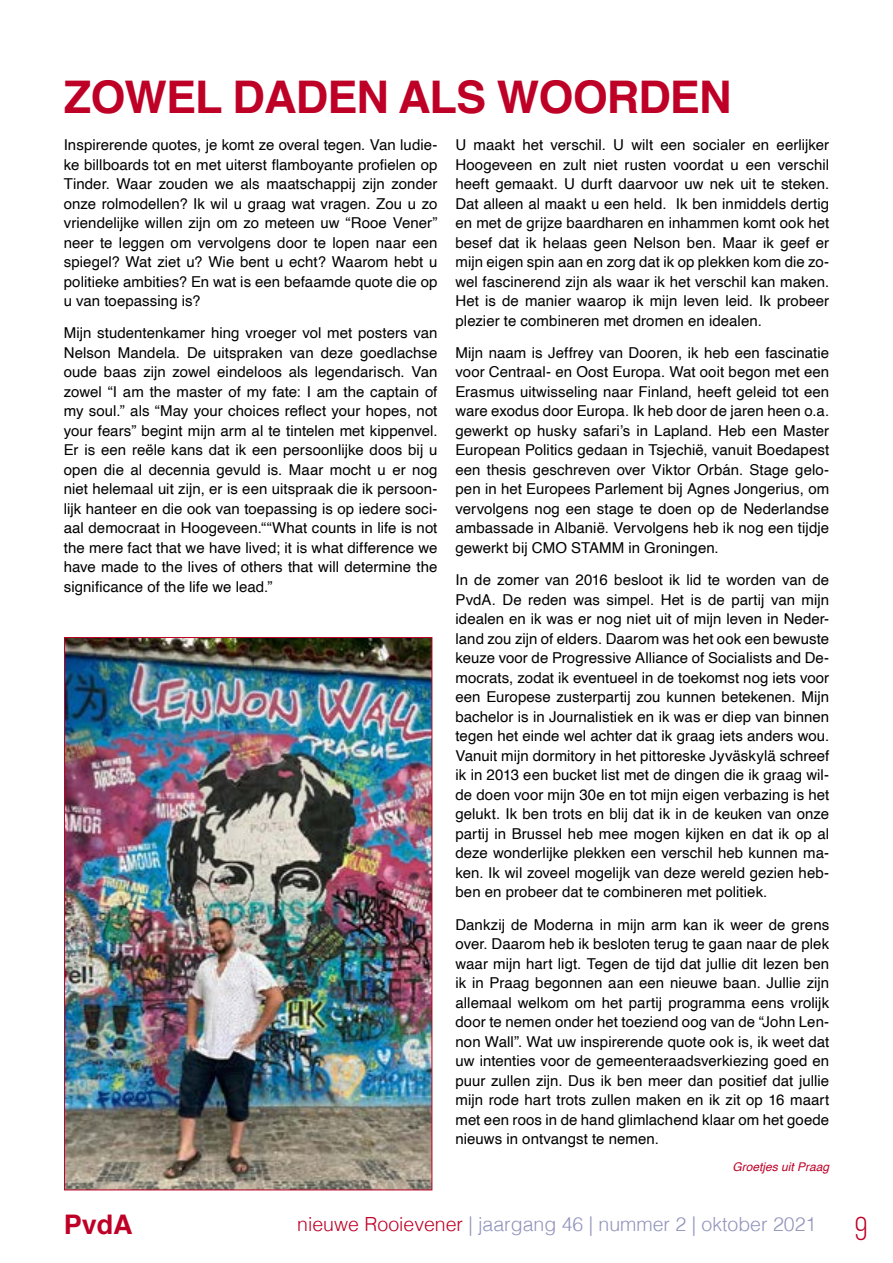
<style>
.page{position:relative;width:893px;height:1263px;background:#fff}
.page>*{position:absolute;margin:0;border:0;box-sizing:border-box;transform-origin:0 0}
.t1{font:700 45px "Helvetica";letter-spacing:-.02em;color:#be0027}
.t2{font:33px "Bebas Neue";color:#be0027}
.t3{font:700 27px "Helvetica";color:#be0027}
.t4{font:300 19.5px "Helvetica";color:#9194bc}
.t5{font:15px/19.5px "Helvetica";letter-spacing:.005em;color:#000;text-align:justify}
.t6{font:italic 12px "Helvetica";color:#be0027}
.s1{color:#be0027}
</style>
<div class="page">
<img style="left:66px;top:639px;width:364px;height:549px">
<h1 class="t1" style="left:64px;top:60px;width:669px">ZOWEL DADEN ALS WOORDEN</h1>
<p class="t5" style="left:64px;top:136px;width:375px">Inspirerende quotes, je komt ze overal tegen. Van ludie&shy;ke billboards tot en met uiterst flamboyante profielen op Tinder. Waar zouden we als maatschappij zijn zonder onze rolmodellen? Ik wil u graag wat vragen. Zou u zo vriendelijke willen zijn om zo meteen uw “Rooe Vener” neer te leggen om vervolgens door te lopen naar een spiegel? Wat ziet u? Wie bent u echt? Waarom hebt u politieke ambities? En wat is een befaamde quote die op u van toepassing is?</p>
<p class="t5" style="left:64px;top:324px;width:375px">Mijn studentenkamer hing vroeger vol met posters van Nelson Mandela. De uitspraken van deze goedlachse oude baas zijn zowel eindeloos als legendarisch. Van zowel “I am the master of my fate: I am the captain of my soul.” als “May your choices reflect your hopes, not your fears” begint mijn arm al te tintelen met kippenvel.<br>Er is een reële kans dat ik een persoonlijke doos bij u open die al decennia gevuld is. Maar mocht u er nog niet helemaal uit zijn, er is een uitspraak die ik persoon&shy;lijk hanteer en die ook van toepassing is op iedere soci&shy;aal democraat in Hoogeveen.““What counts in life is not the mere fact that we have lived; it is what difference we have made to the lives of others that will determine the significance of the life we lead.”</p>
<p class="t5" style="left:455px;top:136px;width:375px">U maakt het verschil. U wilt een socialer en eerlijker Hoogeveen en zult niet rusten voordat u een verschil heeft gemaakt. U durft daarvoor uw nek uit te steken.<br>Dat alleen al maakt u een held. Ik ben inmiddels dertig en met de grijze baardharen en inhammen komt ook het besef dat ik helaas geen Nelson ben. Maar ik geef er mijn eigen spin aan en zorg dat ik op plekken kom die zo&shy;wel fascinerend zijn als waar ik het verschil kan maken.<br>Het is de manier waarop ik mijn leven leid. Ik probeer plezier te combineren met dromen en idealen.</p>
<p class="t5" style="left:455px;top:343px;width:375px">Mijn naam is Jeffrey van Dooren, ik heb een fascinatie voor Centraal- en Oost Europa. Wat ooit begon met een Erasmus uitwisseling naar Finland, heeft geleid tot een ware exodus door Europa. Ik heb door de jaren heen o.a. gewerkt op husky safari’s in Lapland. Heb een Master European Politics gedaan in Tsjechië, vanuit Boedapest een thesis geschreven over Viktor Orbán. Stage gelo&shy;pen in het Europees Parlement bij Agnes Jongerius, om vervolgens nog een stage te doen op de Nederlandse ambassade in Albanië. Vervolgens heb ik nog een tijdje gewerkt bij CMO STAMM in Groningen.</p>
<p class="t5" style="left:455px;top:571px;width:375px">In de zomer van 2016 besloot ik lid te worden van de PvdA. De reden was simpel. Het is de partij van mijn idealen en ik was er nog niet uit of mijn leven in Neder&shy;land zou zijn of elders. Daarom was het ook een bewuste keuze voor de Progressive Alliance of Socialists and De&shy;mocrats, zodat ik eventueel in de toekomst nog iets voor een Europese zusterpartij zou kunnen betekenen. Mijn bachelor is in Journalistiek en ik was er diep van binnen tegen het einde wel achter dat ik graag iets anders wou.<br>Vanuit mijn dormitory in het pittoreske Jyväskylä schreef ik in 2013 een bucket list met de dingen die ik graag wil&shy;de doen voor mijn 30e en tot mijn eigen verbazing is het gelukt. Ik ben trots en blij dat ik in de keuken van onze partij in Brussel heb mee mogen kijken en dat ik op al deze wonderlijke plekken een verschil heb kunnen ma&shy;ken. Ik wil zoveel mogelijk van deze wereld gezien heb&shy;ben en probeer dat te combineren met politiek.</p>
<p class="t5" style="left:455px;top:915px;width:375px">Dankzij de Moderna in mijn arm kan ik weer de grens over. Daarom heb ik besloten terug te gaan naar de plek waar mijn hart ligt. Tegen de tijd dat jullie dit lezen ben ik in Praag begonnen aan een nieuwe baan. Jullie zijn allemaal welkom om het partij programma eens vrolijk door te nemen onder het toeziend oog van de “John Len&shy;non Wall”. Wat uw inspirerende quote ook is, ik weet dat uw intenties voor de gemeenteraadsverkiezing goed en puur zullen zijn. Dus ik ben meer dan positief dat jullie mijn rode hart trots zullen maken en ik zit op 16 maart met een roos in de hand glimlachend klaar om het goede nieuws in ontvangst te nemen.</p>
<p class="t6" style="left:732px;top:1157px;width:98px">Groetjes uit Praag</p>
<h3 class="t3" style="left:64px;top:1202px;width:71px">PvdA</h3>
<h2 class="t2" style="left:855px;top:1211px;width:14px">9</h2>
<h3 class="t4" style="left:297px;top:1207px;width:521px"><span class="s1">nieuwe Rooievener</span> | jaargang 46 | nummer 2 | oktober 2021</h3>
</div>
